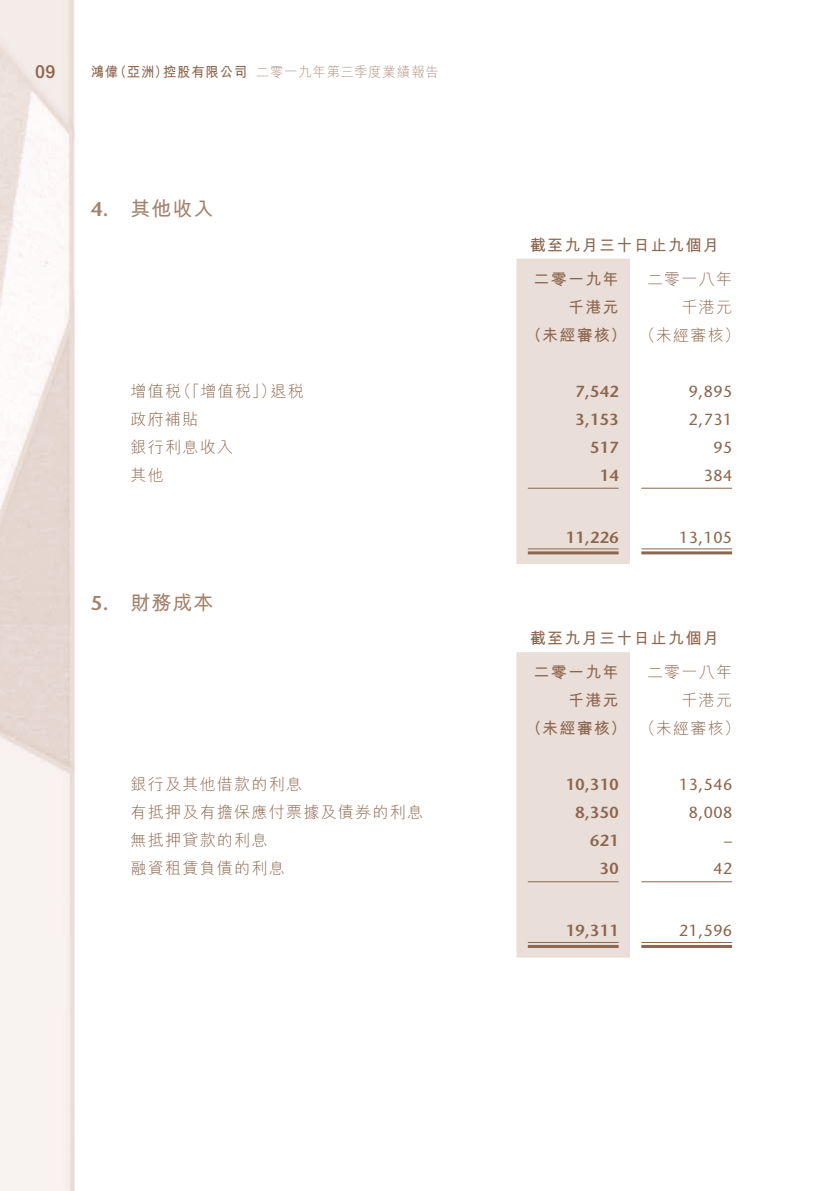
<style>
.page{position:relative;width:840px;height:1191px;background:#fff}
.page>*{position:absolute;margin:0;border:0;box-sizing:border-box;transform-origin:0 0}
.t1{font:700 20px "M Hei HK";letter-spacing:.05em;color:#a3836e}
.t2{font:600 20px "Stone Sans Std";color:#a3836e}
.t3{font:500 18px "Arial MT Std";color:#8c664e}
.t4{font:300 16px "M Hei HK";letter-spacing:.08em;color:#8c664e}
.t5{font:700 16px/28px "M Hei HK";letter-spacing:.08em;color:#8c664e}
.t6{font:600 16px "Stone Sans Std";letter-spacing:.03em;color:#8c664e}
.t7{font:500 16px "Stone Sans Std";letter-spacing:.03em;color:#8c664e}
.t8{font:300 14px "M Hei HK";letter-spacing:.065em;color:#af927f;scale:.95 1}
.t9{font:700 14px "M Hei HK";letter-spacing:.065em;color:#8c664e;scale:.95 1}
.s1{font-weight:300}
</style>
<div class="page">
<img style="left:0;top:0;width:733px;height:1191px">
<div style="left:516px;top:259px;width:113px;height:305px;background:#eaded9"></div>
<hr style="left:527px;top:488px;width:91px;height:1px;background:#8c664e">
<hr style="left:641px;top:488px;width:90px;height:1px;background:#8c664e">
<hr style="left:527px;top:548px;width:91px;height:1px;background:#8c664e">
<hr style="left:527px;top:551px;width:91px;height:3px;background:#8c664e">
<hr style="left:641px;top:548px;width:90px;height:1px;background:#8c664e">
<hr style="left:641px;top:551px;width:90px;height:3px;background:#8c664e">
<div style="left:516px;top:652px;width:113px;height:305px;background:#eaded9"></div>
<hr style="left:527px;top:881px;width:91px;height:1px;background:#8c664e">
<hr style="left:641px;top:881px;width:90px;height:1px;background:#8c664e">
<hr style="left:527px;top:942px;width:91px;height:1px;background:#8c664e">
<hr style="left:527px;top:945px;width:91px;height:3px;background:#8c664e">
<hr style="left:641px;top:942px;width:90px;height:1px;background:#8c664e">
<hr style="left:641px;top:945px;width:90px;height:3px;background:#8c664e">
<p class="t3" style="left:35px;top:61px;width:22px">09</p>
<p class="t9" style="left:91px;top:62px;width:30px">鴻偉</p>
<p class="t9" style="left:163px;top:62px;width:90px">控股有限公司</p>
<p class="t9" style="left:113px;top:62px;width:59px">（亞洲）</p>
<p class="t8" style="left:256px;top:62px;width:194px">二零一九年第三季度業績報告</p>
<p class="t2" style="left:91px;top:197px;width:19px">4.</p>
<p class="t1" style="left:130px;top:194px;width:84px">其他收入</p>
<p class="t4" style="left:175px;top:379px;width:102px">（「增值稅」）</p>
<p class="t4" style="left:130px;top:379px;width:52px">增值稅</p>
<p class="t4" style="left:270px;top:379px;width:35px">退稅</p>
<p class="t4" style="left:130px;top:407px;width:69px">政府補貼</p>
<p class="t4" style="left:130px;top:435px;width:104px">銀行利息收入</p>
<p class="t4" style="left:130px;top:463px;width:35px">其他</p>
<p class="t2" style="left:91px;top:591px;width:19px">5.</p>
<p class="t1" style="left:130px;top:588px;width:84px">財務成本</p>
<p class="t4" style="left:130px;top:773px;width:173px">銀行及其他借款的利息</p>
<p class="t4" style="left:130px;top:801px;width:294px">有抵押及有擔保應付票據及債券的利息</p>
<p class="t4" style="left:130px;top:829px;width:138px">無抵押貸款的利息</p>
<p class="t4" style="left:130px;top:857px;width:156px">融資租賃負債的利息</p>
<p class="t5" style="left:529px;top:229px;width:190px">截至九月三十日止九個月</p>
<p class="t4" style="left:646px;top:267px;width:87px">二零一八年</p>
<p class="t5" style="left:533px;top:263px;width:87px">二零一九年</p>
<p class="t4" style="left:681px;top:295px;width:52px">千港元</p>
<p class="t5" style="left:525px;top:291px;width:216px;text-indent:42px">千港元<br>（未經審核） <span class="s1">（未經審核(</span></p>
<p class="t6" style="left:575px;top:381px;width:45px">7,542</p>
<p class="t7" style="left:688px;top:381px;width:45px">9,895</p>
<p class="t6" style="left:575px;top:409px;width:45px">3,153</p>
<p class="t7" style="left:688px;top:409px;width:45px">2,731</p>
<p class="t6" style="left:590px;top:437px;width:30px">517</p>
<p class="t7" style="left:713px;top:437px;width:20px">95</p>
<p class="t6" style="left:599px;top:465px;width:20px">14</p>
<p class="t7" style="left:703px;top:465px;width:30px">384</p>
<p class="t6" style="left:565px;top:527px;width:54px">11,226</p>
<p class="t7" style="left:679px;top:527px;width:54px">13,105</p>
<p class="t5" style="left:529px;top:623px;width:190px">截至九月三十日止九個月</p>
<p class="t4" style="left:646px;top:661px;width:87px">二零一八年</p>
<p class="t5" style="left:533px;top:657px;width:87px">二零一九年</p>
<p class="t4" style="left:681px;top:689px;width:52px">千港元</p>
<p class="t5" style="left:525px;top:685px;width:216px;text-indent:42px">千港元<br>（未經審核） <span class="s1">（未經審核(</span></p>
<p class="t6" style="left:565px;top:775px;width:54px">10,310</p>
<p class="t7" style="left:679px;top:775px;width:54px">13,546</p>
<p class="t6" style="left:575px;top:803px;width:45px">8,350</p>
<p class="t7" style="left:688px;top:803px;width:45px">8,008</p>
<p class="t6" style="left:590px;top:831px;width:30px">621</p>
<p class="t7" style="left:723px;top:831px;width:9px">–</p>
<p class="t6" style="left:599px;top:859px;width:20px">30</p>
<p class="t7" style="left:713px;top:859px;width:20px">42</p>
<p class="t6" style="left:565px;top:921px;width:54px">19,311</p>
<p class="t7" style="left:679px;top:921px;width:54px">21,596</p>
</div>
